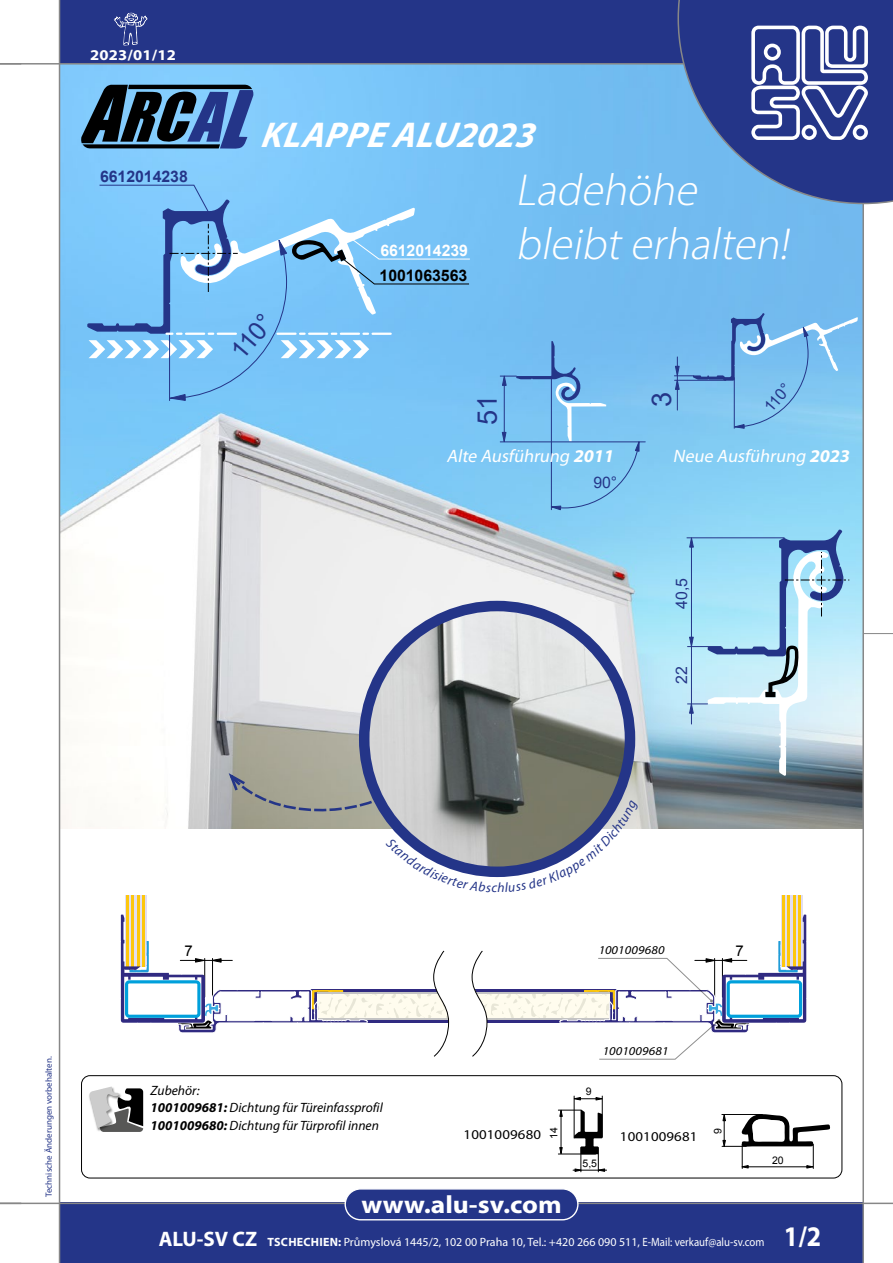
<style>
.page{position:relative;width:893px;height:1263px;background:#fff}
.page>*{position:absolute;margin:0;border:0;box-sizing:border-box;transform-origin:0 0}
.t1{font:italic 300 45px/54px "Myriad Pro";color:#fff}
.t2{font:italic 700 36px "Myriad Pro";color:#fff}
.t3{font:700 28.5px "Myriad Pro";color:#fff;scale:.91 1}
.t4{font:27.15px "Arial";color:#243588}
.t5{font:25.2px "Arial";color:#243588}
.t6{font:700 25.05px "Myriad Pro";color:#fff;scale:1.1 1}
.t7{font:italic 18px "Myriad Pro";color:#fff}
.t8{font:15.9px "Arial";color:#243588}
.t9{font:700 15.9px "Arial";letter-spacing:-.005em;color:#fff}
.t10{font:700 15.9px "Arial";letter-spacing:-.005em;color:#243588}
.t11{font:700 15.9px "Arial";letter-spacing:-.005em;color:#000}
.t12{font:700 15px "Myriad Pro";letter-spacing:.01em;color:#fff;scale:1.1 1}
.t13{font:14.85px "Arial";color:#000}
.Poznamka{font:italic 13.5px/17.2px "Myriad Pro";color:#000}
.t14{font:13.5px "Myriad Pro";letter-spacing:.01em;color:#000;scale:1.1 1}
.t15{font:12px "Myriad Pro";color:#fff}
.t16{font:italic 12px "Myriad Pro";letter-spacing:.01em;color:#000;scale:1.1 1}
.t17{font:10.5px "Arial";color:#000}
.t18{font:9px "Myriad Pro";color:#243588}
.s1{font-weight:700}
.s2{font-weight:700;font-size:21px}
</style>
<div class="page">
<img style="left:60px;top:65px;width:802px;height:763px">
<div style="left:60px;top:1202px;width:803px;height:61px;background:#243588"></div>
<div style="left:60px;top:0;width:803px;height:64px;background:#243588"></div>
<hr style="left:0;top:1202px;width:893px;height:2px;background:#878787">
<hr style="left:862px;top:0;width:2px;height:1263px;background:#878787">
<hr style="left:0;top:63px;width:893px;height:2px;background:#878787">
<hr style="left:59px;top:0;width:1px;height:1263px;background:#878787">
<hr style="left:863px;top:633px;width:30px;height:1px;background:#878787">
<div style="left:345px;top:1189px;width:233px;height:31px;background:#243588;border-radius:15px"></div>
<div style="left:345px;top:1188px;width:234px;height:32px;border:1px solid #fff;border-radius:15px"></div>
<svg style="left:81px;top:85px;width:173px;height:64px;background:#365475"></svg>
<div style="left:81px;top:1075px;width:761px;height:103px;border:1px solid #000;border-radius:9px"></div>
<svg style="left:89px;top:1086px;width:54px;height:46px"></svg>
<hr style="left:574px;top:1096px;width:1px;height:42px;background:#000">
<hr style="left:602px;top:1096px;width:1px;height:41px;background:#000">
<svg style="left:573px;top:1097px;width:30px;height:3px"></svg>
<hr style="left:573px;top:1170px;width:34px;height:1px;background:#000">
<svg style="left:558px;top:1108px;width:47px;height:64px"></svg>
<div style="left:310px;top:989px;width:307px;height:34px;background:#302a81"></div>
<div style="left:781px;top:895px;width:21px;height:71px;background:#e2def0"></div>
<hr style="left:798px;top:895px;width:3px;height:71px;background:#fdc70d">
<hr style="left:793px;top:895px;width:2px;height:71px;background:#fdc70d">
<hr style="left:787px;top:895px;width:3px;height:71px;background:#fdc70d">
<hr style="left:782px;top:895px;width:3px;height:71px;background:#fdc70d">
<div style="left:125px;top:895px;width:22px;height:71px;background:#e2def0"></div>
<hr style="left:126px;top:895px;width:3px;height:71px;background:#fdc70d">
<hr style="left:132px;top:895px;width:2px;height:71px;background:#fdc70d">
<hr style="left:137px;top:895px;width:3px;height:71px;background:#fdc70d">
<hr style="left:142px;top:895px;width:3px;height:71px;background:#fdc70d">
<svg style="left:487px;top:994px;width:72px;height:24px;background:#fbf8ea"></svg>
<hr style="left:467px;top:992px;width:142px;height:2px;background:#c4c4c4">
<hr style="left:467px;top:1018px;width:142px;height:2px;background:#c4c4c4">
<svg style="left:368px;top:994px;width:65px;height:24px;background:#fbf8ea"></svg>
<hr style="left:318px;top:992px;width:139px;height:2px;background:#c4c4c4">
<hr style="left:318px;top:1018px;width:139px;height:2px;background:#c4c4c4">
<svg style="left:433px;top:950px;width:54px;height:106px"></svg>
<svg style="left:121px;top:914px;width:247px;height:119px"></svg>
<svg style="left:559px;top:914px;width:247px;height:146px"></svg>
<svg style="left:722px;top:1114px;width:108px;height:54px"></svg>
<img style="left:364px;top:606px;width:266px;height:266px;border-radius:133px">
<div style="left:359px;top:601px;width:276px;height:276px;border:10px solid #243588;border-radius:50%"></div>
<svg style="left:687px;top:529px;width:162px;height:248px;background:#a6cee2"></svg>
<svg style="left:87px;top:184px;width:384px;height:217px;background:#7dc1f3"></svg>
<hr style="left:500px;top:441px;width:145px;height:1px;background:#243588">
<svg style="left:500px;top:341px;width:140px;height:169px;background:#7ac1ef"></svg>
<svg style="left:674px;top:313px;width:184px;height:116px;background:#7cbdec"></svg>
<svg style="left:114px;top:13px;width:34px;height:33px"></svg>
<svg style="left:677px;top:0;width:216px;height:204px"></svg>
<div style="left:764px;top:44px;width:17px;height:17px;border:4px solid #fff;border-radius:50%"></div>
<svg style="left:226px;top:770px;width:413px;height:108px"></svg>
<p class="t12" style="left:90px;top:45px;width:79px">2023/01/12</p>
<p class="t10" style="left:100px;top:165px;width:89px">6612014238</p>
<p class="t2" style="left:261px;top:112px;width:283px">KLAPPE ALU2023</p>
<p class="t1" style="left:516px;top:162px;width:284px">Ladehöhe bleibterhalten!</p>
<p class="t9" style="left:380px;top:239px;width:89px">6612014239</p>
<p class="t5" style="left:222px;top:345px;width:52px;rotate:-50deg">110°</p>
<p class="t11" style="left:380px;top:264px;width:89px">1001063563</p>
<p class="t4" style="left:469px;top:425px;width:32px;rotate:-90deg">51</p>
<p class="t4" style="left:643px;top:407px;width:17px;rotate:-90deg">3</p>
<p class="t8" style="left:759px;top:403px;width:33px;rotate:-50deg">110°</p>
<p class="t7" style="left:446px;top:445px;width:172px">Alte Ausführung <span class="s1">2011</span></p>
<p class="t7" style="left:673px;top:445px;width:182px">Neue Ausführung <span class="s1">2023</span></p>
<p class="t8" style="left:593px;top:471px;width:25px">90°</p>
<p class="t8" style="left:671px;top:609px;width:32px;rotate:-90deg">40,5</p>
<p class="t8" style="left:671px;top:683px;width:19px;rotate:-90deg">22</p>
<p class="t18" style="left:43px;top:1197px;width:142px;rotate:-90deg">Technische Änderungen vorbehalten.</p>
<p class="t13" style="left:184px;top:941px;width:10px">7</p>
<p class="t13" style="left:735px;top:941px;width:10px">7</p>
<p class="t16" style="left:598px;top:943px;width:62px">1001009680</p>
<p class="t16" style="left:602px;top:1043px;width:62px">1001009681</p>
<p class="Poznamka" style="left:151px;top:1082px;width:234px">Zubehör:<br><span class="s1">1001009681:</span> Dichtung für Türeinfassprofil</p>
<p class="Poznamka" style="left:151px;top:1116px;width:230px"><span class="s1">1001009680:</span> Dichtung für Türprofil innen</p>
<p class="t17" style="left:586px;top:1085px;width:7px">9</p>
<p class="t17" style="left:547px;top:1138px;width:13px;rotate:-90deg">14</p>
<p class="t14" style="left:464px;top:1126px;width:72px">1001009680</p>
<p class="t14" style="left:620px;top:1128px;width:72px">1001009681</p>
<p class="t17" style="left:711px;top:1134px;width:7px;rotate:-90deg">9</p>
<p class="t17" style="left:582px;top:1157px;width:16px">5,5</p>
<p class="t17" style="left:772px;top:1153px;width:13px">20</p>
<h3 class="t6" style="left:361px;top:1188px;width:184px">www.alu-sv.com</h3>
<p class="t15" style="left:159px;top:1234px;width:607px"><span class="s2">ALU-SV CZ</span> <span class="s1">TSCHECHIEN:</span> Průmyslová 1445/2, 102 00 Praha 10, Tel.: +420 266 090 511, E-Mail: verkauf@alu-sv.com</p>
<h3 class="t3" style="left:784px;top:1218px;width:43px">1/2</h3>
</div>
